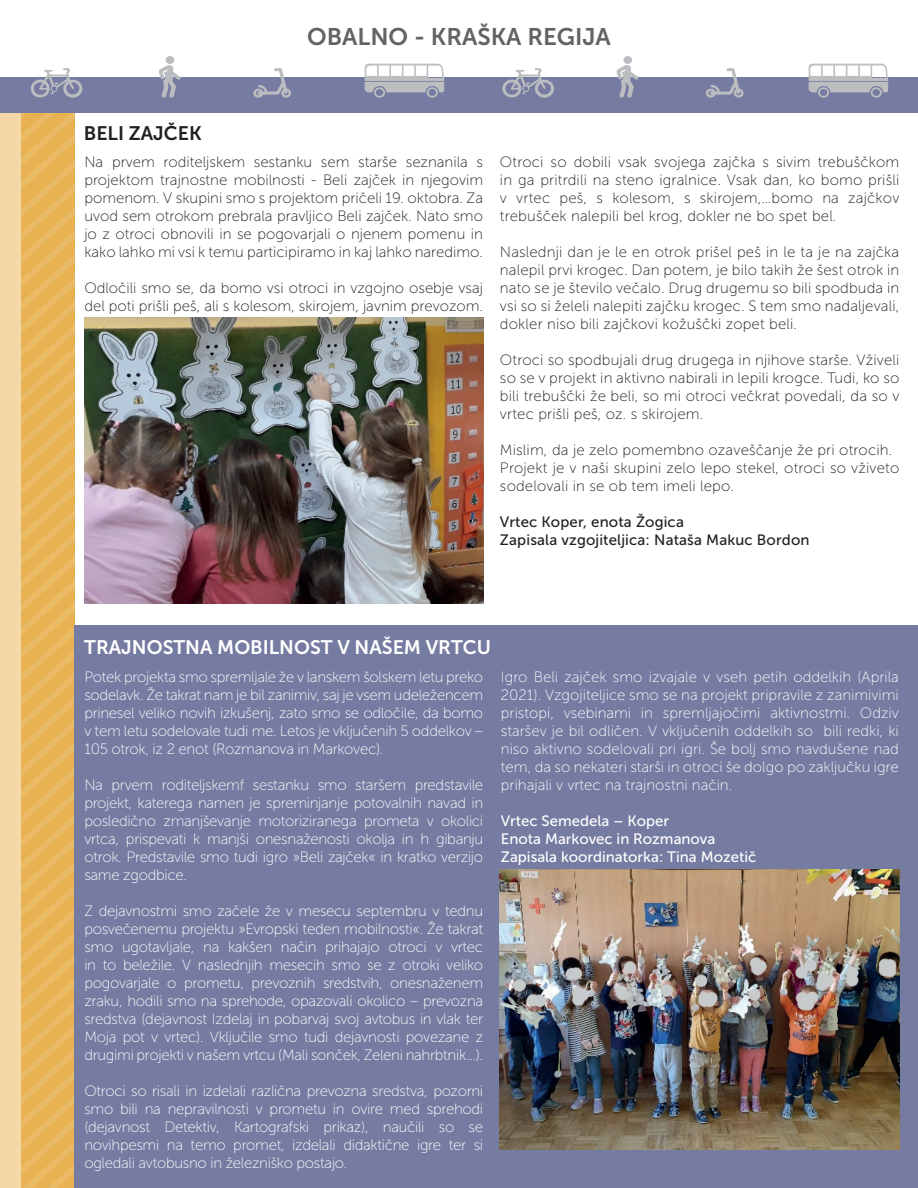
<style>
.page{position:relative;width:918px;height:1188px;background:#fff}
.page>*{position:absolute;margin:0;border:0;box-sizing:border-box;transform-origin:0 0}
.t1{font:24px "Museo Sans 700";color:#636366}
.t2{font:19.5px "Museo Sans 700";color:#fff}
.t3{font:19.5px "Museo Sans 700";color:#231f20}
.t4{font:15px/18px "Museo Sans 100";letter-spacing:-.02em;color:#fff;text-align:justify}
.t5{font:15px/18px "Museo Sans 100";letter-spacing:.01em;color:#231f20;text-align:justify}
.t6{font:15px/18px "Museo Sans 500";color:#fff}
.t7{font:15px/18px "Museo Sans 500";letter-spacing:.01em;color:#231f20}
</style>
<div class="page">
<div style="left:0;top:78px;width:21px;height:1110px;background:#f5d8a8"></div>
<div style="left:0;top:78px;width:918px;height:35px;background:#767ba1"></div>
<svg style="left:501px;top:68px;width:54px;height:30px"></svg>
<svg style="left:616px;top:56px;width:22px;height:42px"></svg>
<svg style="left:706px;top:68px;width:38px;height:30px"></svg>
<svg style="left:808px;top:63px;width:81px;height:35px"></svg>
<svg style="left:10px;top:68px;width:92px;height:1120px"></svg>
<svg style="left:158px;top:56px;width:23px;height:42px"></svg>
<svg style="left:253px;top:68px;width:38px;height:30px"></svg>
<svg style="left:364px;top:63px;width:81px;height:35px"></svg>
<div style="left:75px;top:626px;width:843px;height:562px;background:#767ba1"></div>
<img style="left:84px;top:318px;width:399px;height:285px">
<img style="left:500px;top:870px;width:399px;height:279px">
<h1 class="t1" style="left:307px;top:23px;width:305px">OBALNO - KRAŠKA REGIJA</h1>
<h2 class="t3" style="left:84px;top:122px;width:119px">BELI ZAJČEK</h2>
<p class="t5" style="left:84px;top:153px;width:400px">Na prvem roditeljskem sestanku sem starše seznanila s projektom trajnostne mobilnosti - Beli zajček in njegovim pomenom. V skupini smo s projektom pričeli 19. oktobra. Za uvod sem otrokom prebrala pravljico Beli zajček. Nato smo jo z otroci obnovili in se pogovarjali o njenem pomenu in kako lahko mi vsi k temu participiramo in kaj lahko naredimo.</p>
<p class="t5" style="left:84px;top:279px;width:400px">Odločili smo se, da bomo vsi otroci in vzgojno osebje vsaj del poti prišli peš, ali s kolesom, skirojem, javnim prevozom.</p>
<p class="t5" style="left:500px;top:153px;width:401px">Otroci so dobili vsak svojega zajčka s sivim trebuščkom in ga pritrdili na steno igralnice. Vsak dan, ko bomo prišli v vrtec peš, s kolesom, s skirojem,…bomo na zajčkov trebušček nalepili bel krog, dokler ne bo spet bel.</p>
<p class="t5" style="left:500px;top:243px;width:401px">Naslednji dan je le en otrok prišel peš in le ta je na zajčka nalepil prvi krogec. Dan potem, je bilo takih že šest otrok in nato se je število večalo. Drug drugemu so bili spodbuda in vsi so si želeli nalepiti zajčku krogec. S tem smo nadaljevali, dokler niso bili zajčkovi kožuščki zopet beli.</p>
<p class="t5" style="left:500px;top:351px;width:401px">Otroci so spodbujali drug drugega in njihove starše. Vživeli so se v projekt in aktivno nabirali in lepili krogce. Tudi, ko so bili trebuščki že beli, so mi otroci večkrat povedali, da so v vrtec prišli peš, oz. s skirojem.</p>
<p class="t5" style="left:500px;top:441px;width:401px;text-align:left">Mislim, da je zelo pomembno ozaveščanje že pri otrocih.<br>Projekt je v naši skupini zelo lepo stekel, otroci so vživeto sodelovali in se ob tem imeli lepo.</p>
<p class="t7" style="left:500px;top:512px;width:311px">Vrtec Koper, enota Žogica<br>Zapisala vzgojiteljica: Nataša Makuc Bordon</p>
<h2 class="t2" style="left:84px;top:636px;width:408px">TRAJNOSTNA MOBILNOST V NAŠEM VRTCU</h2>
<p class="t4" style="left:84px;top:668px;width:400px">Potek projekta smo spremljale že v lanskem šolskem letu preko sodelavk. Že takrat nam je bil zanimiv, saj je vsem udeležencem prinesel veliko novih izkušenj, zato smo se odločile, da bomo v tem letu sodelovale tudi me. Letos je vključenih 5 oddelkov – 105 otrok, iz 2 enot (Rozmanova in Markovec).</p>
<p class="t4" style="left:84px;top:776px;width:400px">Na prvem roditeljskemf sestanku smo staršem predstavile projekt, katerega namen je spreminjanje potovalnih navad in posledično zmanjševanje motoriziranega prometa v okolici vrtca, prispevati k manjši onesnaženosti okolja in h gibanju otrok. Predstavile smo tudi igro »Beli zajček« in kratko verzijo same zgodbice.</p>
<p class="t4" style="left:84px;top:902px;width:400px">Z dejavnostmi smo začele že v mesecu septembru v tednu posvečenemu projektu »Evropski teden mobilnosti«. Že takrat smo ugotavljale, na kakšen način prihajajo otroci v vrtec in to beležile. V naslednjih mesecih smo se z otroki veliko pogovarjale o prometu, prevoznih sredstvih, onesnaženem zraku, hodili smo na sprehode, opazovali okolico – prevozna sredstva (dejavnost Izdelaj in pobarvaj svoj avtobus in vlak ter Moja pot v vrtec). Vključile smo tudi dejavnosti povezane z drugimi projekti v našem vrtcu (Mali sonček, Zeleni nahrbtnik...).</p>
<p class="t4" style="left:84px;top:1082px;width:400px">Otroci so risali in izdelali različna prevozna sredstva, pozorni smo bili na nepravilnosti v prometu in ovire med sprehodi (dejavnost Detektiv, Kartografski prikaz), naučili so se novihpesmi na temo promet, izdelali didaktične igre ter si ogledali avtobusno in železniško postajo.</p>
<p class="t4" style="left:501px;top:668px;width:399px">Igro Beli zajček smo izvajale v vseh petih oddelkih (Aprila 2021). Vzgojiteljice smo se na projekt pripravile z zanimivimi pristopi, vsebinami in spremljajočimi aktivnostmi. Odziv staršev je bil odličen. V vključenih oddelkih so bili redki, ki niso aktivno sodelovali pri igri. Še bolj smo navdušene nad tem, da so nekateri starši in otroci še dolgo po zaključku igre prihajali v vrtec na trajnostni način.</p>
<p class="t6" style="left:501px;top:812px;width:257px">Vrtec Semedela – Koper<br>Enota Markovec in Rozmanova<br>Zapisala koordinatorka: Tina Mozetič</p>
</div>
